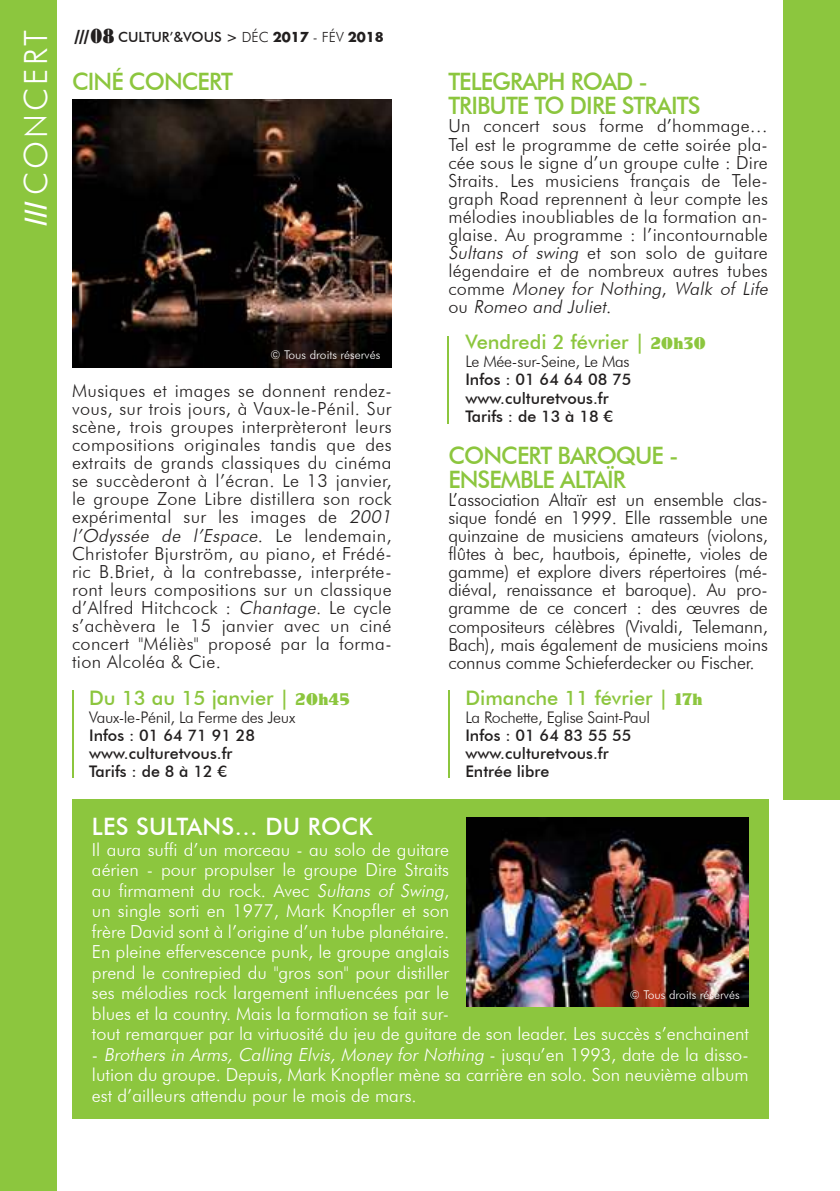
<style>
.page{position:relative;width:840px;height:1191px;background:#fff}
.page>*{position:absolute;margin:0;border:0;box-sizing:border-box;transform-origin:0 0}
.t1{font:300 32px "Futura BT";letter-spacing:.1em;color:#fff}
.t2{font:500 24px/24px "Futura BT";letter-spacing:-.04em;color:#8cc63e}
.t3{font:500 24px "Futura BT";letter-spacing:.01em;color:#fff}
.t4{font:500 20px "Futura BT";color:#8cc63e}
.t5{font:300 18px/18px "Futura BT";letter-spacing:.02em;color:#221f1f}
.t6{font:300 18px/20.6px "Futura BT";color:#fff}
.t7{font:500 16px/18px "Futura BT";color:#221f1f}
.t8{font:300 16px "Futura BT";letter-spacing:-.02em;color:#221f1f}
.t9{font:500 14px "Futura BT";color:#221f1f}
.t10{font:300 12px "Futura BT";color:#fff}
.s1{font-family:"ARB 187 Moderne Caps AUG47 CAS Normal";font-weight:400;font-size:26px}
.s2{font-family:"ARB 187 Moderne Caps AUG47 CAS Normal";font-weight:400;font-size:16.8px}
.s3{font-family:"ARB 187 Moderne Caps AUG47 CAS Normal";font-weight:400;font-size:19.2px}
.s4{font-weight:300}
.s5{font-family:"Futura";font-weight:700;font-size:15px}
.s6{font-style:italic}
.s7{font-family:"ARB 187 Moderne Caps AUG47 CAS Normal";font-weight:400;font-size:16px}
</style>
<div class="page">
<div style="left:782px;top:0;width:57px;height:800px;background:#8cc63e"></div>
<hr style="left:448px;top:690px;width:1px;height:87px;background:#8cc63e">
<div style="left:0;top:0;width:57px;height:1191px;background:#8cc63e"></div>
<div style="left:72px;top:800px;width:695px;height:319px;background:#8cc63e"></div>
<img style="left:466px;top:818px;width:282px;height:188px">
<img style="left:72px;top:99px;width:319px;height:268px">
<hr style="left:72px;top:690px;width:1px;height:87px;background:#8cc63e">
<hr style="left:447px;top:336px;width:1px;height:87px;background:#8cc63e">
<h1 class="t1" style="left:22px;top:226px;width:198px;rotate:-90deg"><span class="s1">///</span> CONCERT</h1>
<p class="t9" style="left:74px;top:31px;width:311px"><span class="s2">///</span><span class="s3">08</span> CULTUR’&amp;VOUS &gt; <span class="s4">DÉC</span> <span class="s5">2017</span> <span class="s4">- FÉV</span> <span class="s5">2018</span></p>
<h2 class="t2" style="left:72px;top:72px;width:162px">CINÉ CONCERT</h2>
<p class="t10" style="left:270px;top:350px;width:111px">© Tous droits réservés</p>
<p class="t5" style="left:72px;top:382px;width:324px">Musiques et images se donnent rendez&shy;vous, sur trois jours, à Vaux-le-Pénil. Sur scène, trois groupes interprèteront leurs compositions originales tandis que des extraits de grands classiques du cinéma se succèderont à l’écran. Le 13 janvier, le groupe Zone Libre distillera son rock expérimental sur les images de <span class="s6">2001 l’Odyssée de l’Espace</span>. Le l e n d e m a i n , Christofer Bjurström, au piano, et Frédé&shy;ric B.Briet, à la contrebasse, interpréte&shy;ront leurs compositions sur un classique d’Alfred Hitchcock : <span class="s6">Chantage</span>. Le cycle s’achèvera le 15 janvier avec un ciné concert "Méliès" proposé par la forma&shy;tion Alcoléa &amp; Cie.</p>
<p class="t4" style="left:89px;top:689px;width:262px">Du 13 au 15 janvier | <span class="s7">20h45</span></p>
<p class="t8" style="left:89px;top:710px;width:208px">Vaux-le-Pénil, La Ferme des Jeux</p>
<p class="t7" style="left:89px;top:727px;width:167px">Infos : 01 64 71 91 28 www.culturetvous.fr<br>Tarifs : de 8 à 12 €</p>
<h2 class="t2" style="left:448px;top:72px;width:253px">TELEGRAPH ROAD -<br>TRIBUTE TO DIRE STRAITS</h2>
<p class="t5" style="left:448px;top:118px;width:324px">Un concert sous forme d’hommage… Tel est le programme de cette soirée pla&shy;cée sous le signe d’un groupe culte : Dire Straits. Les musiciens français de Tele&shy;graph Road reprennent à leur compte les mélodies inoubliables de la formation an&shy;glaise. Au programme : l’incontournable <span class="s6">Sultans of swing</span> et son solo de guitare légendaire et de nombreux autres tubes c o m m e <span class="s6">Money for Nothing</span>, <span class="s6">Walk of Life </span>o u <span class="s6">Romeo and Juliet</span>.</p>
<p class="t4" style="left:465px;top:334px;width:241px">Vendredi 2 février | <span class="s7">20h30</span></p>
<p class="t8" style="left:465px;top:355px;width:165px">Le Mée-sur-Seine, Le Mas</p>
<p class="t7" style="left:465px;top:372px;width:167px">Infos : 01 64 64 08 75 www.culturetvous.fr<br>Tarifs : de 13 à 18 €</p>
<h2 class="t2" style="left:448px;top:445px;width:232px">CONCERT BAROQUE -<br>ENSEMBLE ALTAÏR</h2>
<p class="t5" style="left:448px;top:492px;width:321px;text-align:justify">L’association Altaïr est un ensemble clas&shy;sique fondé en 1999. Elle rassemble une quinzaine de musiciens amateurs (violons, flûtes à bec, hautbois, épinette, violes de gamme) et explore divers répertoires (mé&shy;diéval, renaissance et baroque). Au pro&shy;gramme de ce concert : des œuvres de compositeurs célèbres (Vivaldi, Telemann, Bach), mais également de musiciens moins connus comme Schieferdecker ou Fischer.</p>
<p class="t4" style="left:465px;top:689px;width:239px">Dimanche 11 février | <span class="s7">17h</span></p>
<p class="t8" style="left:465px;top:710px;width:186px">La Rochette, Eglise Saint-Paul</p>
<p class="t7" style="left:465px;top:727px;width:167px">Infos : 01 64 83 55 55 www.culturetvous.fr<br>Entrée libre</p>
<h2 class="t3" style="left:92px;top:816px;width:282px">LES SULTANS… DU ROCK</h2>
<p class="t6" style="left:92px;top:840px;width:658px">Il aura suffi d’un morceau - au solo de guitare<br>aérien - pour propulser le groupe Dire Straits<br>au firmament du rock. Avec <span class="s6">Sultans of Swing</span>,<br>un single sorti en 1977, Mark Knopfler et son<br>frère David sont à l’origine d’un tube planétaire.<br>En pleine effervescence punk, le groupe anglais<br>prend le contrepied du "gros son" pour distiller<br>ses mélodies rock largement influencées par le<br>blues et la country. Mais la formation se fait sur-<br>tout remarquer par la virtuosité du jeu de guitare de son leader. Les succès s’enchainent</p>
<p class="t6" style="left:92px;top:1045px;width:658px;text-align:justify">- <span class="s6">Brothers in Arms, Calling Elvis, Money for Nothing</span> - j u s q u’ e n 1 9 9 3 , d a te d e l a d i s s o - lution du groupe. Depuis, Mark Knopfler mène sa carrière en solo. Son neuvième album est d’ailleurs attendu pour le mois de mars.</p>
<p class="t10" style="left:629px;top:989px;width:111px">© Tous droits réservés</p>
</div>
